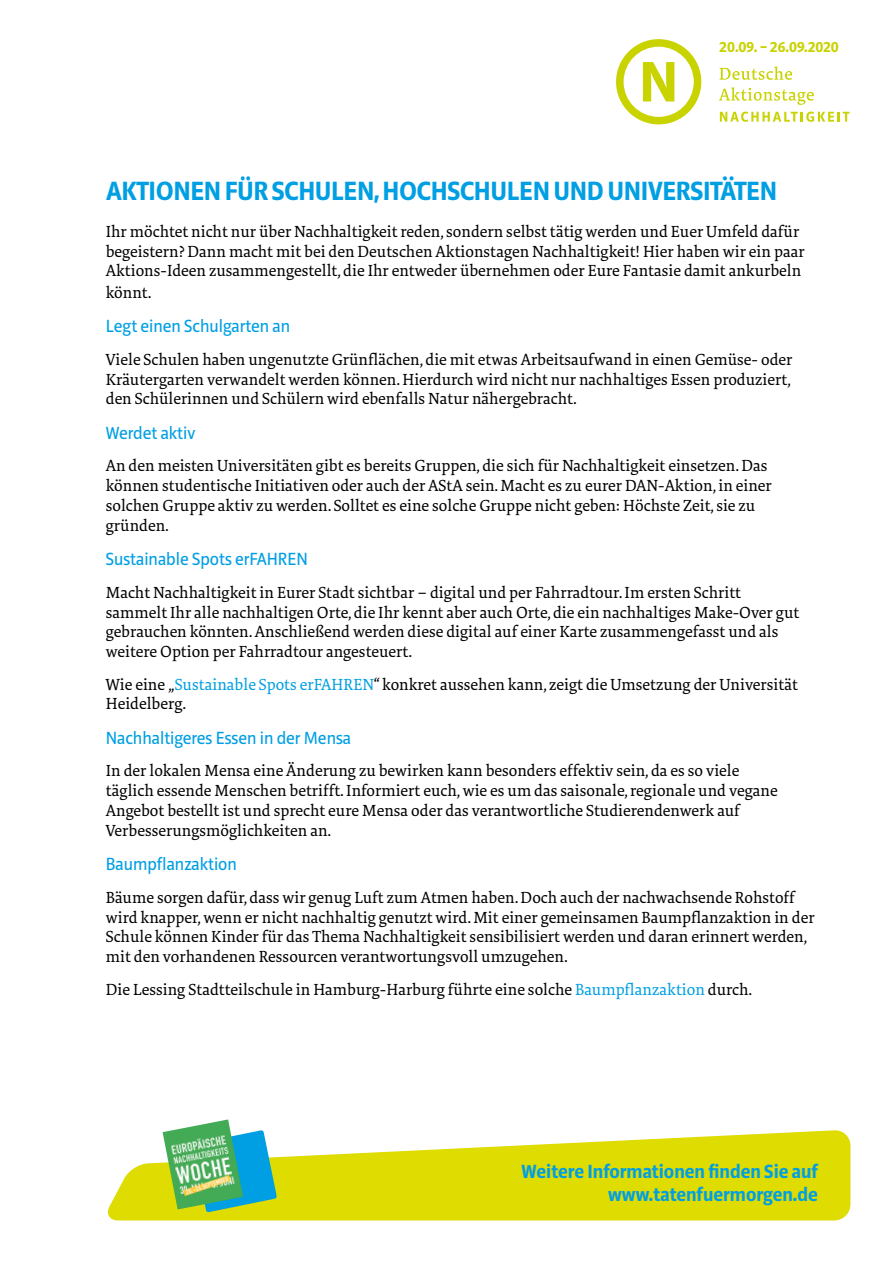
<style>
.page{position:relative;width:893px;height:1263px;background:#fff}
.page>*{position:absolute;margin:0;border:0;box-sizing:border-box;transform-origin:0 0}
.t1{font:700 27px "Riga";letter-spacing:-.015em;color:#009fe3}
.t2{font:700 19.5px/23.4px "Riga";color:#009fe3;text-align:right}
.t3{font:18px "Riga";color:#009fe3}
.t4{font:16.5px/19.8px "Tundra OT";color:#000}
.t5{font:700 15.9px "Riga";color:#c8d300}
.s1{color:#009fe3}
</style>
<div class="page">
<svg style="left:108px;top:1130px;width:742px;height:90px;fill:#dedc00"></svg>
<svg style="left:616px;top:39px;width:85px;height:85px"></svg>
<svg style="left:719px;top:66px;width:73px;height:14px"></svg>
<svg style="left:719px;top:87px;width:95px;height:18px"></svg>
<svg style="left:720px;top:112px;width:129px;height:10px"></svg>
<svg style="left:193px;top:1130px;width:84px;height:82px;background:#4db7b5"></svg>
<img style="left:163px;top:1119px;width:80px;height:90px">
<p class="t5" style="left:720px;top:38px;width:121px">20.09. – 26.09.2020</p>
<h1 class="t1" style="left:106px;top:176px;width:673px">AKTIONEN FÜR SCHULEN, HOCHSCHULEN UND UNIVERSITÄTEN</h1>
<p class="t4" style="left:106px;top:222px;width:700px">Ihr möchtet nicht nur über Nachhaltigkeit reden, sondern selbst tätig werden und Euer Umfeld dafür begeistern? Dann macht mit bei den Deutschen Aktionstagen Nachhaltigkeit! Hier haben wir ein paar<br>Aktions-Ideen zusammengestellt, die Ihr entweder übernehmen oder Eure Fantasie damit ankurbeln</p>
<p class="t4" style="left:106px;top:283px;width:47px">könnt.</p>
<p class="t3" style="left:106px;top:317px;width:186px">Legt einen Schulgarten an</p>
<p class="t4" style="left:106px;top:350px;width:688px;text-align:justify">Viele Schulen haben ungenutzte Grünflächen, die mit etwas Arbeitsaufwand in einen Gemüse- oder Kräutergarten verwandelt werden können. Hierdurch wird nicht nur nachhaltiges Essen produziert, den Schülerinnen und Schülern wird ebenfalls Natur nähergebracht.</p>
<p class="t3" style="left:106px;top:423px;width:91px">Werdet aktiv</p>
<p class="t4" style="left:106px;top:457px;width:668px">An den meisten Universitäten gibt es bereits Gruppen, die sich für Nachhaltigkeit einsetzen. Das können studentische Initiativen oder auch der AStA sein. Macht es zu eurer DAN-Aktion, in einer solchen Gruppe aktiv zu werden. Solltet es eine solche Gruppe nicht geben: Höchste Zeit, sie zu gründen.</p>
<p class="t3" style="left:106px;top:549px;width:204px">Sustainable Spots erFAHREN</p>
<p class="t4" style="left:106px;top:583px;width:695px">Macht Nachhaltigkeit in Eurer Stadt sichtbar – digital und per Fahrradtour. Im ersten Schritt sammelt Ihr alle nachhaltigen Orte, die Ihr kennt aber auch Orte, die ein nachhaltiges Make-Over gut gebrauchen könnten. Anschließend werden diese digital auf einer Karte zusammengefasst und als weitere Option per Fahrradtour angesteuert.</p>
<p class="t4" style="left:106px;top:675px;width:694px">Wie eine „<span class="s1">Sustainable Spots erFAHREN</span>“ konkret aussehen kann, zeigt die Umsetzung der Universität<br>Heidelberg.</p>
<p class="t3" style="left:106px;top:728px;width:247px">Nachhaltigeres Essen in der Mensa</p>
<p class="t4" style="left:106px;top:762px;width:673px">In der lokalen Mensa eine Änderung zu bewirken kann besonders effektiv sein, da es so viele täglich essende Menschen betrifft. Informiert euch, wie es um das saisonale, regionale und vegane Angebot bestellt ist und sprecht eure Mensa oder das verantwortliche Studierendenwerk auf Verbesserungsmöglichkeiten an.</p>
<p class="t3" style="left:106px;top:854px;width:133px">Baumpflanzaktion</p>
<p class="t4" style="left:106px;top:888px;width:710px">Bäume sorgen dafür, dass wir genug Luft zum Atmen haben. Doch auch der nachwachsende Rohstoff wird knapper, wenn er nicht nachhaltig genutzt wird. Mit einer gemeinsamen Baumpflanzaktion in der Schule können Kinder für das Thema Nachhaltigkeit sensibilisiert werden und daran erinnert werden, mit den vorhandenen Ressourcen verantwortungsvoll umzugehen.</p>
<p class="t4" style="left:106px;top:980px;width:648px">Die Lessing Stadtteilschule in Hamburg-Harburg führte eine solche <span class="s1">Baumpflanzaktion</span> durch.</p>
<p class="t2" style="left:522px;top:1160px;width:298px">Weitere Informationen finden Sie auf www.tatenfuermorgen.de</p>
</div>
